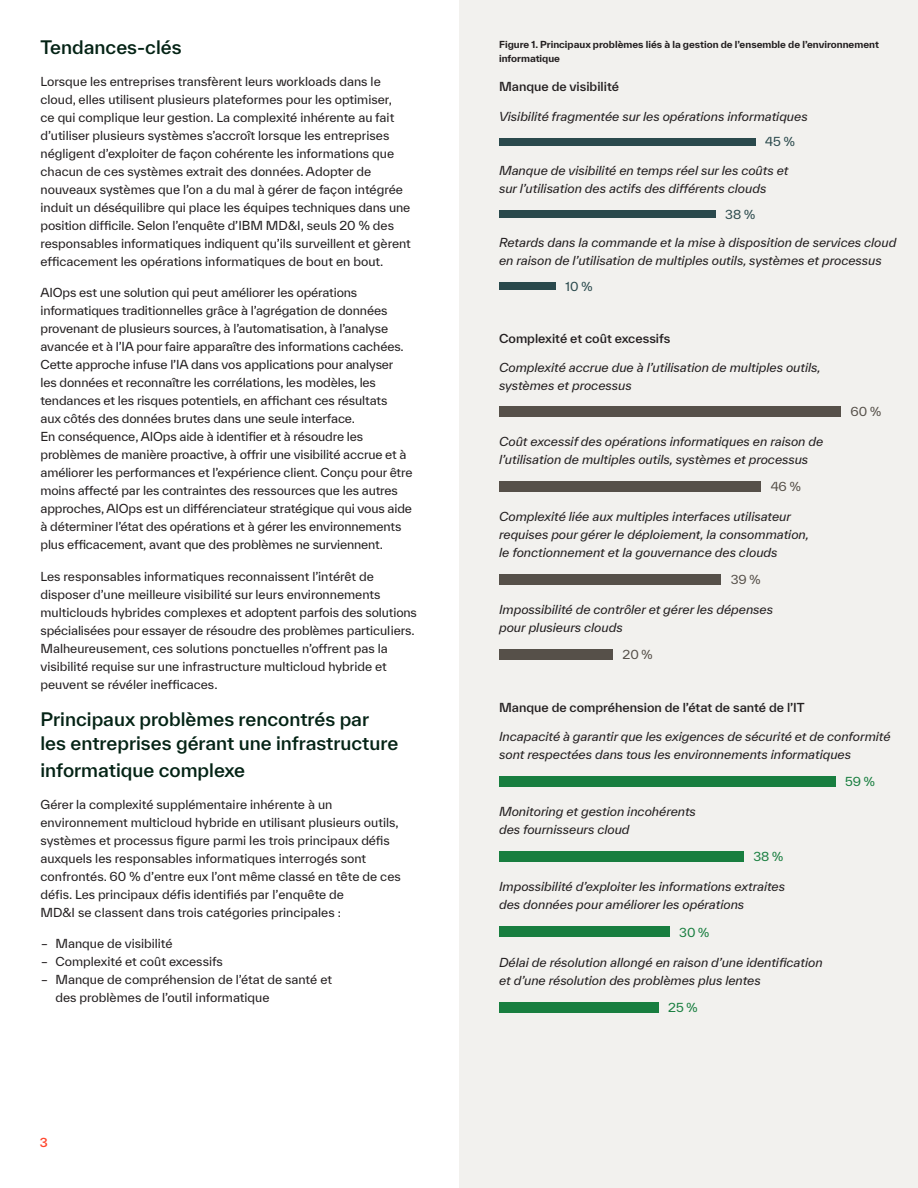
<style>
.page{position:relative;width:918px;height:1188px;background:#fff}
.page>*{position:absolute;margin:0;border:0;box-sizing:border-box;transform-origin:0 0}
.Body_text{font:500 18px/24px "TWK Everett";color:#042315}
.Body_text-2{font:12px/18px "TWK Everett";letter-spacing:-.01em;color:#231f20}
.t1{font:italic 12px/18px "TWK Everett";color:#231f20}
.t2{font:500 12px "TWK Everett";color:#231f20}
.t3{font:12px "TWK Everett";letter-spacing:-.01em;color:#565049}
.t4{font:12px "TWK Everett";letter-spacing:-.01em;color:#187e3f}
.t5{font:12px "TWK Everett";color:#2a494c}
.t6{font:500 12px "TWK Everett";color:#ff462d}
.t7{font:700 9.3px/13.5px "TWK Everett";color:#231f20}
</style>
<div class="page">
<div style="left:459px;top:0;width:459px;height:1188px;background:#f2f1ee"></div>
<div style="left:499px;top:138px;width:256px;height:8px;background:#2a494c"></div>
<div style="left:499px;top:210px;width:217px;height:8px;background:#2a494c"></div>
<div style="left:499px;top:282px;width:57px;height:8px;background:#2a494c"></div>
<div style="left:499px;top:406px;width:342px;height:10px;background:#565049"></div>
<div style="left:499px;top:481px;width:262px;height:10px;background:#565049"></div>
<div style="left:499px;top:649px;width:114px;height:11px;background:#565049"></div>
<div style="left:499px;top:776px;width:336px;height:11px;background:#187e3f"></div>
<div style="left:499px;top:851px;width:245px;height:11px;background:#187e3f"></div>
<div style="left:499px;top:927px;width:171px;height:10px;background:#187e3f"></div>
<div style="left:499px;top:1002px;width:160px;height:10px;background:#187e3f"></div>
<div style="left:499px;top:574px;width:222px;height:11px;background:#565049"></div>
<p class="Body_text" style="left:40px;top:35px;width:143px">Tendances-clés</p>
<p class="Body_text-2" style="left:40px;top:72px;width:372px">Lorsque les entreprises transfèrent leurs workloads dans le cloud, elles utilisent plusieurs plateformes pour les optimiser,<br>ce qui complique leur gestion. La complexité inhérente au fait d’utiliser plusieurs systèmes s’accroît lorsque les entreprises négligent d’exploiter de façon cohérente les informations que chacun de ces systèmes extrait des données. Adopter de nouveaux systèmes que l’on a du mal à gérer de façon intégrée induit un déséquilibre qui place les équipes techniques dans une position difficile. Selon l’enquête d’IBM MD&amp;I, seuls 20 % des responsables informatiques indiquent qu’ils surveillent et gèrent efficacement les opérations informatiques de bout en bout.</p>
<p class="Body_text-2" style="left:40px;top:283px;width:373px">AIOps est une solution qui peut améliorer les opérations informatiques traditionnelles grâce à l’agrégation de données provenant de plusieurs sources, à l’automatisation, à l’analyse avancée et à l’IA pour faire apparaître des informations cachées.<br>Cette approche infuse l’IA dans vos applications pour analyser les données et reconnaître les corrélations, les modèles, les tendances et les risques potentiels, en affichant ces résultats<br>aux côtés des données brutes dans une seule interface.<br>En conséquence, AIOps aide à identifier et à résoudre les problèmes de manière proactive, à offrir une visibilité accrue et à améliorer les performances et l’expérience client. Conçu pour être moins affecté par les contraintes des ressources que les autres approches, AIOps est un différenciateur stratégique qui vous aide à déterminer l’état des opérations et à gérer les environnements plus efficacement, avant que des problèmes ne surviennent.</p>
<p class="Body_text-2" style="left:40px;top:567px;width:378px">Les responsables informatiques reconnaissent l’intérêt de disposer d’une meilleure visibilité sur leurs environnements multiclouds hybrides complexes et adoptent parfois des solutions spécialisées pour essayer de résoudre des problèmes particuliers.<br>Malheureusement, ces solutions ponctuelles n’offrent pas la visibilité requise sur une infrastructure multicloud hybride et peuvent se révéler inefficaces.</p>
<p class="Body_text" style="left:40px;top:707px;width:359px">Principaux problèmes rencontrés par les entreprises gérant une infrastructure</p>
<p class="Body_text" style="left:40px;top:758px;width:206px">informatique complexe</p>
<p class="Body_text-2" style="left:40px;top:795px;width:362px">Gérer la complexité supplémentaire inhérente à un environnement multicloud hybride en utilisant plusieurs outils, systèmes et processus figure parmi les trois principaux défis auxquels les responsables informatiques interrogés sont confrontés. 60 % d’entre eux l’ont même classé en tête de ces défis. Les principaux défis identifiés par l’enquête de<br>MD&amp;I se classent dans trois catégories principales :</p>
<p class="Body_text-2" style="left:41px;top:934px;width:133px">– Manque de visibilité</p>
<p class="Body_text-2" style="left:41px;top:952px;width:183px">– Complexité et coût excessifs</p>
<p class="Body_text-2" style="left:55px;top:970px;width:278px;text-indent:-14px">– Manque de compréhension de l’état de santé et des problèmes de l’outil informatique</p>
<p class="t6" style="left:40px;top:1134px;width:9px">3</p>
<p class="t7" style="left:499px;top:38px;width:381px">Figure 1. Principaux problèmes liés à la gestion de l’ensemble de l’environnement informatique</p>
<p class="t2" style="left:499px;top:78px;width:121px">Manque de visibilité</p>
<p class="t1" style="left:499px;top:107px;width:310px">Visibilité fragmentée sur les opérations informatiques</p>
<p class="t5" style="left:765px;top:134px;width:31px">45 %</p>
<p class="t1" style="left:499px;top:162px;width:291px">Manque de visibilité en temps réel sur les coûts et sur l’utilisation des actifs des différents clouds</p>
<p class="t5" style="left:725px;top:206px;width:32px">38 %</p>
<p class="t1" style="left:499px;top:234px;width:399px">Retards dans la commande et la mise à disposition de services cloud en raison de l’utilisation de multiples outils, systèmes et processus</p>
<p class="t5" style="left:566px;top:278px;width:29px">10 %</p>
<p class="t2" style="left:499px;top:330px;width:173px">Complexité et coût excessifs</p>
<p class="t1" style="left:499px;top:358px;width:323px">Complexité accrue due à l’utilisation de multiples outils, systèmes et processus</p>
<p class="t1" style="left:499px;top:432px;width:326px">Coût excessif des opérations informatiques en raison de l’utilisation de multiples outils, systèmes et processus</p>
<p class="t3" style="left:771px;top:478px;width:32px">46 %</p>
<p class="t1" style="left:499px;top:507px;width:312px">Complexité liée aux multiples interfaces utilisateur requises pour gérer le déploiement, la consommation, le fonctionnement et la gouvernance des clouds</p>
<p class="t3" style="left:731px;top:571px;width:31px">39 %</p>
<p class="t1" style="left:499px;top:600px;width:275px">Impossibilité de contrôler et gérer les dépenses pour plusieurs clouds</p>
<p class="t3" style="left:623px;top:646px;width:32px">20 %</p>
<p class="t3" style="left:851px;top:403px;width:32px">60 %</p>
<p class="t2" style="left:499px;top:699px;width:307px">Manque de compréhension de l’état de santé de l’IT</p>
<p class="t1" style="left:499px;top:727px;width:393px">Incapacité à garantir que les exigences de sécurité et de conformité sont respectées dans tous les environnements informatiques</p>
<p class="t4" style="left:845px;top:773px;width:31px">59 %</p>
<p class="t1" style="left:499px;top:803px;width:198px">Monitoring et gestion incohérents des fournisseurs cloud</p>
<p class="t4" style="left:754px;top:849px;width:31px">38 %</p>
<p class="t1" style="left:499px;top:878px;width:287px">Impossibilité d’exploiter les informations extraites des données pour améliorer les opérations</p>
<p class="t4" style="left:679px;top:924px;width:32px">30 %</p>
<p class="t1" style="left:499px;top:953px;width:325px">Délai de résolution allongé en raison d’une identification et d’une résolution des problèmes plus lentes</p>
<p class="t4" style="left:668px;top:999px;width:31px">25 %</p>
</div>
